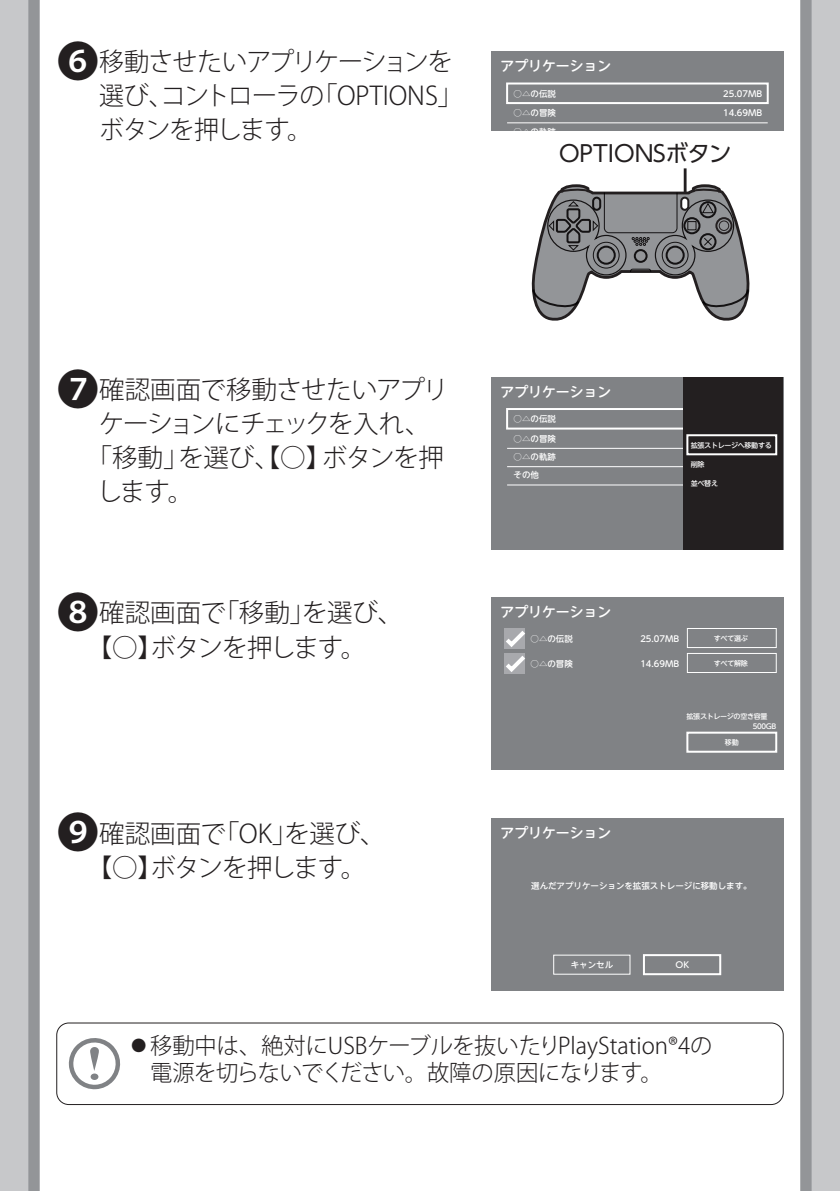
<style>
.page{position:relative;width:840px;height:1191px;background:#fff}
.page>*{position:absolute;margin:0;border:0;box-sizing:border-box;transform-origin:0 0}
.t1{font:300 25.6px/34px "Koz Go Pro";letter-spacing:-.04em;color:#231f20;text-align:center}
.t2{font:300 25.6px "Koz Go Pro";letter-spacing:-.02em;color:#231f20}
.t3{font:300 25.6px "Koz Go Pro";color:#231f20}
.t4{font:300 25.6px "Koz Go Pro";letter-spacing:-.075em;color:#231f20}
.t5{font:300 22.8px/27.2px "Koz Go Pro";color:#231f20}
.t6{font:22.8px "UD Shin Go Pro";color:#231f20}
.t7{font:500 14px "UD Shin M Go Pro";color:#fff}
.t8{font:500 8.4px/18.4px "UD Shin M Go Pro";color:#fff}
.t9{font:500 7.2px/10px "UD Shin M Go Pro";letter-spacing:-.05em;color:#fff}
.s1{font-size:42.4px}
</style>
<div class="page">
<div style="left:0;top:0;width:839px;height:1191px;background:#c7c8ca"></div>
<div style="left:28px;top:0;width:783px;height:1191px;background:#fff"></div>
<div style="left:56px;top:1022px;width:727px;height:83px;border:1px solid #231f20;border-radius:12px"></div>
<svg style="left:68px;top:1035px;width:55px;height:54px;background:#e0e0e1"></svg>
<div style="left:91px;top:1073px;width:7px;height:7px;background:#808285;border-radius:50%"></div>
<svg style="left:90px;top:1047px;width:9px;height:24px"></svg>
<hr style="left:683px;top:168px;width:3px;height:30px;background:#231f20">
<svg style="left:527px;top:183px;width:223px;height:144px;background:#a6a6a8"></svg>
<div style="left:490px;top:51px;width:292px;height:80px;background:#808285"></div>
<div style="left:506px;top:82px;width:262px;height:22px;border:2px solid #fff"></div>
<div style="left:490px;top:377px;width:292px;height:172px;background:#808285"></div>
<div style="left:506px;top:408px;width:262px;height:21px;border:2px solid #fff"></div>
<hr style="left:507px;top:448px;width:260px;height:1px;background:#fff">
<hr style="left:507px;top:466px;width:260px;height:1px;background:#fff">
<hr style="left:507px;top:484px;width:260px;height:1px;background:#fff">
<hr style="left:507px;top:122px;width:260px;height:1px;background:#fff">
<div style="left:683px;top:377px;width:99px;height:172px;background:#231f20"></div>
<div style="left:686px;top:434px;width:90px;height:21px;border:2px solid #fff"></div>
<div style="left:490px;top:597px;width:292px;height:172px;background:#808285"></div>
<div style="left:686px;top:731px;width:90px;height:21px;border:2px solid #fff"></div>
<div style="left:686px;top:628px;width:90px;height:20px;border:1px solid #fff"></div>
<div style="left:686px;top:653px;width:90px;height:20px;border:1px solid #fff"></div>
<svg style="left:504px;top:628px;width:21px;height:46px"></svg>
<div style="left:490px;top:818px;width:292px;height:173px;background:#808285"></div>
<div style="left:642px;top:954px;width:78px;height:21px;border:2px solid #fff"></div>
<div style="left:553px;top:954px;width:77px;height:20px;border:1px solid #fff"></div>
<h1 class="t1" style="left:99px;top:45px;width:364px;text-align:left;text-indent:-43px"><span class="s1">❻</span>移動させたいアプリケーションを選び、コントローラの「OPTIONS」ボタンを押します。</h1>
<h3 class="t7" style="left:500px;top:55px;width:112px">アプリケーション</h3>
<p class="t8" style="left:513px;top:84px;width:44px">○△の伝説</p>
<p class="t8" style="left:722px;top:84px;width:40px">25.07MB</p>
<p class="t8" style="left:722px;top:103px;width:40px">14.69MB</p>
<p class="t8" style="left:513px;top:103px;width:44px">○△の冒険</p>
<p class="t8" style="left:513px;top:122px;width:44px">○△の軌跡</p>
<h2 class="t6" style="left:558px;top:135px;width:174px">OPTIONSボタン</h2>
<h1 class="t3" style="left:57px;top:373px;width:393px"><span class="s1">❼</span>確認画面で移動させたいアプリ</h1>
<h1 class="t4" style="left:99px;top:407px;width:333px">ケーションにチェックを入れ、</h1>
<h1 class="t2" style="left:86px;top:441px;width:359px">「移動」を選び、【○】ボタンを押</h1>
<h1 class="t1" style="left:97px;top:475px;width:98px">します。</h1>
<h1 class="t1" style="left:57px;top:596px;width:348px"><span class="s1">❽</span>確認画面で「移動」を選び、【○】ボタンを押します。</h1>
<h1 class="t1" style="left:57px;top:816px;width:330px"><span class="s1">❾</span>確認画面で「OK」を選び、【○】ボタンを押します。</h1>
<h3 class="t7" style="left:500px;top:380px;width:112px">アプリケーション</h3>
<p class="t8" style="left:513px;top:409px;width:44px">○△の伝説</p>
<p class="t8" style="left:513px;top:429px;width:44px">○△の冒険</p>
<p class="t8" style="left:513px;top:447px;width:44px">○△の軌跡その他</p>
<p class="t9" style="left:690px;top:440px;width:82px">拡張ストレージへ移動する</p>
<p class="t9" style="left:690px;top:459px;width:15px">削除</p>
<p class="t9" style="left:690px;top:478px;width:29px">並べ替え</p>
<h3 class="t7" style="left:500px;top:600px;width:112px">アプリケーション</h3>
<p class="t8" style="left:530px;top:629px;width:44px">○△の伝説</p>
<p class="t8" style="left:640px;top:629px;width:40px">25.07MB</p>
<p class="t8" style="left:530px;top:654px;width:44px">○△の冒険</p>
<p class="t8" style="left:640px;top:654px;width:40px">14.69MB</p>
<p class="t9" style="left:713px;top:633px;width:35px">すべて選ぶ</p>
<p class="t9" style="left:713px;top:658px;width:35px">すべて解除</p>
<p class="t9" style="left:752px;top:711px;width:25px;text-indent:-66px">拡張ストレージの空き容量<br>500GB</p>
<h3 class="t7" style="left:500px;top:821px;width:112px">アプリケーション</h3>
<p class="t9" style="left:724px;top:737px;width:15px">移動</p>
<p class="t8" style="left:531px;top:876px;width:222px">選んだアプリケーションを拡張ストレージに移動します。</p>
<p class="t8" style="left:570px;top:955px;width:44px">キャンセル</p>
<p class="t8" style="left:675px;top:955px;width:15px">OK</p>
<h2 class="t5" style="left:150px;top:1032px;width:563px;text-indent:-23px">●移動中は、絶対にUSBケーブルを抜いたりPlayStation®4の電源を切らないでください。故障の原因になります。</h2>
</div>
